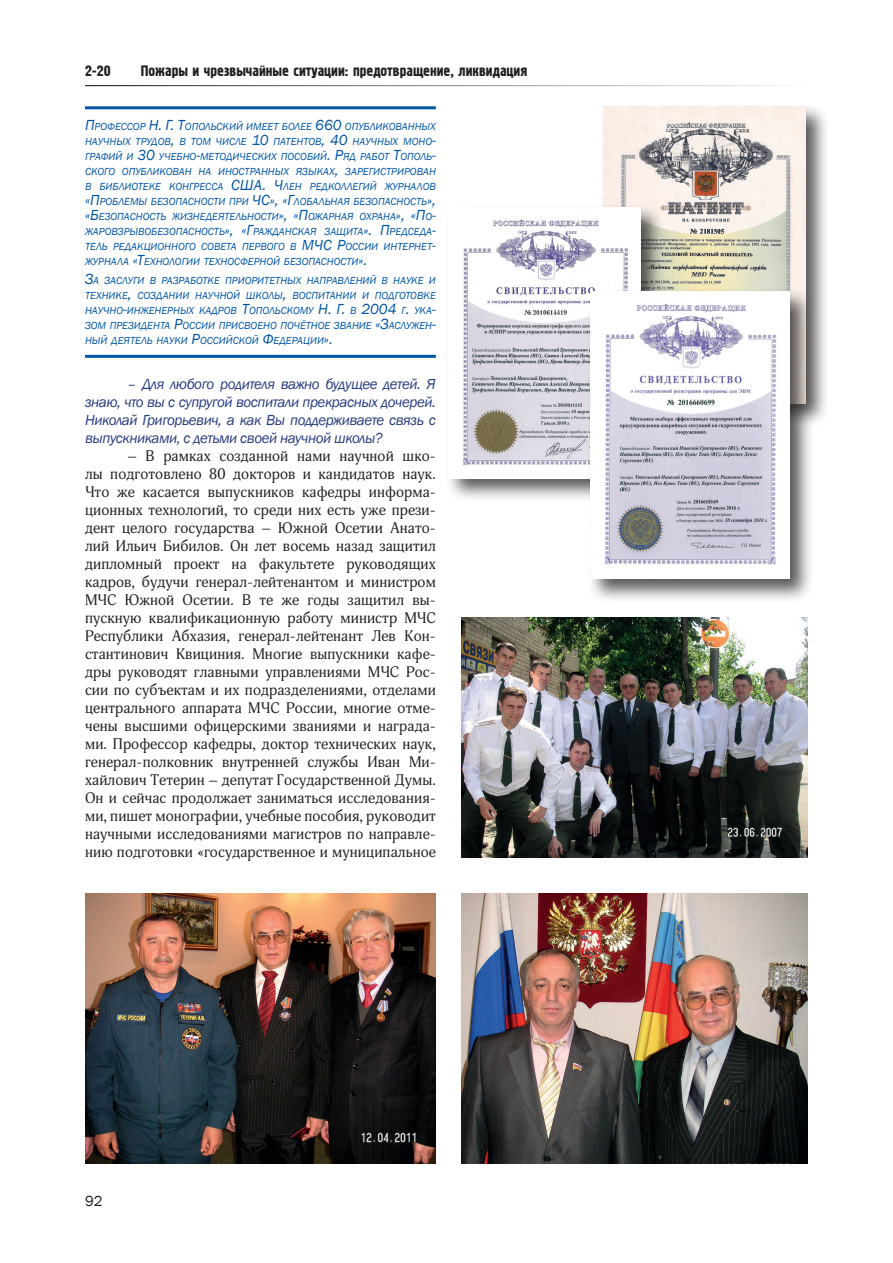
<style>
.page{position:relative;width:893px;height:1263px;background:#fff}
.page>*{position:absolute;margin:0;border:0;box-sizing:border-box;transform-origin:0 0}
.Основной_текст{font:15px/18px "DS Adonis";letter-spacing:.01em;color:#231f20;text-align:justify}
.Основной_текст-2{font:italic 15px/18px "Franklin Gothic";letter-spacing:-.03em;color:#253b7f;text-align:justify}
.t1{font:15px "Hermes";color:#231f20}
.t2{font:15px "Franklin Gothic";color:#231f20}
.Текст{font:italic 10.5px/15px "Franklin Gothic";color:#0155a7;text-align:justify}
.s1{font-size:15px}
</style>
<div class="page">
<hr style="left:85px;top:106px;width:351px;height:3px;background:#0155a7">
<hr style="left:85px;top:355px;width:351px;height:3px;background:#0155a7">
<div style="left:600px;top:103px;width:230px;height:325px;background:#231f20;opacity:.75"></div>
<img style="left:604px;top:107px;width:201px;height:180px">
<div style="left:445px;top:203px;width:220px;height:300px;background:#231f20;opacity:.75"></div>
<img style="left:449px;top:207px;width:191px;height:271px">
<img style="left:461px;top:617px;width:347px;height:240px">
<img style="left:461px;top:893px;width:347px;height:270px">
<img style="left:85px;top:893px;width:351px;height:271px">
<div style="left:587px;top:287px;width:227px;height:316px;background:#231f20;opacity:.75"></div>
<img style="left:591px;top:291px;width:198px;height:288px">
<p class="t1" style="left:85px;top:62px;width:27px">2-20</p>
<p class="t1" style="left:141px;top:62px;width:388px">Пожары и чрезвычайные ситуации: предотвращение, ликвидация</p>
<p class="Текст" style="left:85px;top:119px;width:352px"><span class="s1">П</span>рофессор <span class="s1">Н. Г. Т</span>опольский имеет более <span class="s1">660</span> опубликованных научных трудов<span class="s1">,</span> в том числе <span class="s1">10</span> патентов<span class="s1">, 40</span> научных моно&shy;графий и <span class="s1">30</span> учебно<span class="s1">-</span>методических пособий<span class="s1">. Р</span>яд работ <span class="s1">Т</span>ополь&shy;ского опубликован на иностранных языках<span class="s1">,</span> зарегистрирован в библиотеке конгресса <span class="s1">США</span></p>
<p class="Текст" style="left:85px;top:179px;width:352px;text-indent:178px"><span class="s1">. Ч</span>лен редколлегий журналов <span class="s1">«П</span>роблемы безопасности при <span class="s1">ЧС», «Г</span>лобальная безопасность<span class="s1">», «Б</span>езопасность жизнедеятельности<span class="s1">», «П</span>ожарная охрана<span class="s1">», «П</span>о&shy;жаровзрывобезопасность<span class="s1">», «Г</span>ражданская защита<span class="s1">». П</span>редседа&shy;тель редакционного совета первого в <span class="s1">МЧС</span></p>
<p class="Текст" style="left:85px;top:239px;width:352px;text-indent:252px"><span class="s1">Р</span>оссии интернет&shy;журнала <span class="s1">«Т</span>ехнологии техносферной безопасности<span class="s1">».</span></p>
<p class="Текст" style="left:85px;top:274px;width:352px"><span class="s1">З</span>а заслуги в разработке приоритетных направлений в науке и технике<span class="s1">,</span> создании научной школы<span class="s1">,</span> воспитании и подготовке научно<span class="s1">-</span>инженерных кадров <span class="s1">Т</span>опольскому <span class="s1">Н. Г.</span> в <span class="s1">2004</span> г<span class="s1">.</span> ука&shy;зом президента <span class="s1">Р</span>оссии присвоено почётное звание <span class="s1">«З</span>аслужен&shy;ный деятель науки <span class="s1">Р</span>оссийской <span class="s1">Ф</span>едерации<span class="s1">».</span></p>
<p class="Основной_текст-2" style="left:85px;top:375px;width:352px;text-indent:43px">– Для любого родителя важно будущее детей. Я знаю, что вы с супругой воспитали прекрасных дочерей.<br>Николай Григорьевич, а как Вы поддерживаете связь с выпускниками, с детьми своей научной школы?</p>
<p class="Основной_текст" style="left:85px;top:447px;width:352px;text-indent:43px">– В рамках созданной нами научной шко&shy;лы подготовлено 80 докторов и кандидатов наук.<br>Что же касается выпускников кафедры информа&shy;ционных технологий, то среди них есть уже прези&shy;дент целого государства – Южной Осетии Анато&shy;лий Ильич Бибилов. Он лет восемь назад защитил дипломный проект на факультете руководящих кадров, будучи генерал-лейтенантом и министром МЧС Южной Осетии. В те же годы защитил вы&shy;пускную квалификационную работу министр МЧС Республики Абхазия, генерал-лейтенант Лев Кон&shy;стантинович Квициния. Многие выпускники кафе&shy;дры руководят главными управлениями МЧС Рос&shy;сии по субъектам и их подразделениями, отделами центрального аппарата МЧС России, многие отме&shy;чены высшими офицерскими званиями и награда&shy;ми. Профессор кафедры, доктор технических наук, генерал-полковник внутренней службы Иван Ми&shy;хайлович Тетерин – депутат Государственной Думы.<br>Он и сейчас продолжает заниматься исследования&shy;ми, пишет монографии, учебные пособия, руководит научными исследованиями магистров по направле&shy;нию подготовки «государственное и муниципальное</p>
<p class="t2" style="left:85px;top:1192px;width:19px">92</p>
</div>
